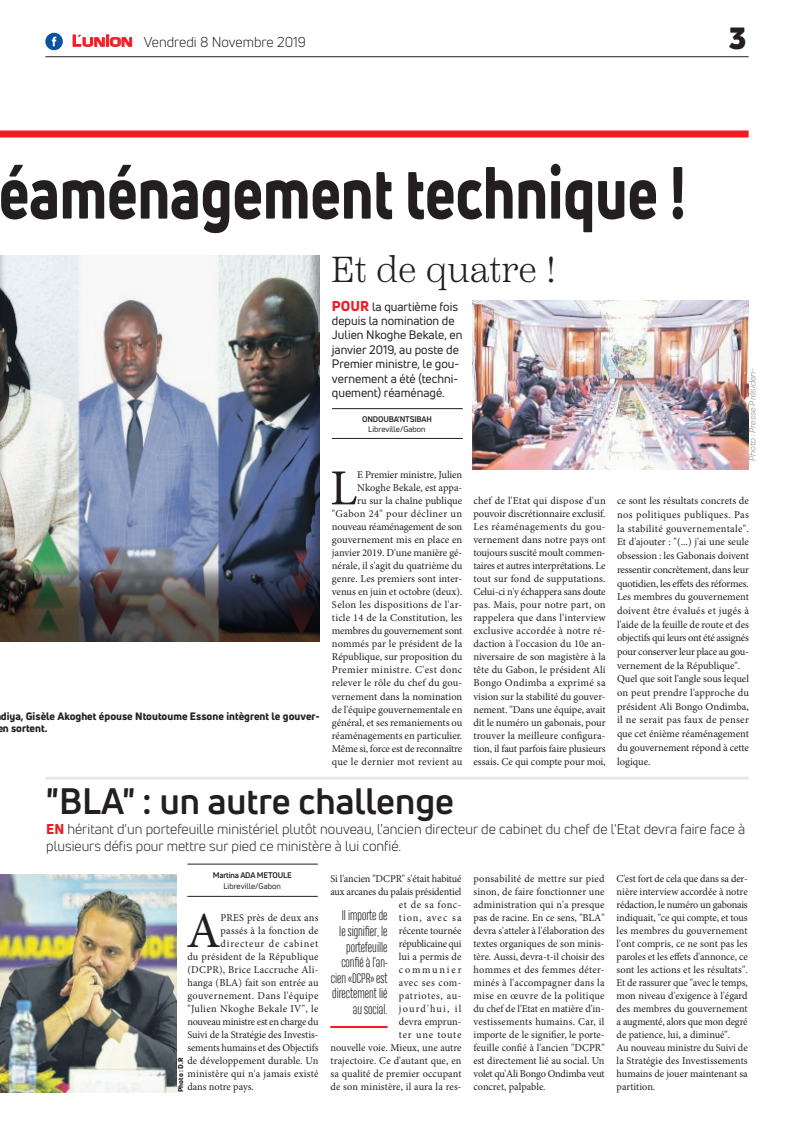
<style>
.page{position:relative;width:794px;height:1129px;background:#fff}
.page>*{position:absolute;margin:0;border:0;box-sizing:border-box;transform-origin:0 0}
.t1{font:800 72px "Uni Neue";color:#231f20;scale:.8 1}
.t2{font:50.5px "Minion Pro";color:#231f20}
.t3{font:700 36px "Uni Neue";color:#231f20}
.t4{font:300 36px "Scotch Text";color:#231f20}
.t5{font:900 30px "Uni Neue";color:#231f20}
.t6{font:14px/16.8px "Uni Neue";color:#231f20}
.t7{font:300 13px/15.6px "Heading Compressed Pro";color:#231f20;text-align:right}
.t8{font:12px/14.4px "Uni Neue";color:#231f20}
.t9{font:10.5px/13px "Minion Pro";color:#231f20;text-align:right}
.t10{font:10.5px "Minion Pro";letter-spacing:.025em;color:#231f20}
.t11{font:800 10.5px/12.6px "Uni Neue";color:#231f20}
.t12{font:10.5px "Minion Pro";letter-spacing:.035em;color:#231f20}
.t13{font:10.5px "Minion Pro";letter-spacing:.02em;color:#231f20}
.t14{font:10.5px "Minion Pro";letter-spacing:-.03em;color:#231f20}
.t15{font:10.5px "Minion Pro";letter-spacing:.075em;color:#231f20}
.t16{font:italic 9px "Praktika";color:#818386}
.t17{font:700 8px "Uni Neue";letter-spacing:-.02em;color:#231f20}
.t18{font:8px "Uni Neue";color:#231f20}
.t19{font:800 7px "Uni Neue";color:#231f20}
.s1{font-family:"Eurostile";font-weight:600;font-size:15px;color:#ee1d23}
.s2{font-family:"Eurostile";font-weight:600;font-size:11.4px;color:#ee1d23}
.s3{font-weight:800;font-size:14px;color:#ee1d23}
.s4{font-weight:800;color:#ee1d23}
</style>
<div class="page">
<hr style="left:45px;top:56px;width:703px;height:1px;background:#231f20">
<div style="left:0;top:130px;width:748px;height:7px;background:#ee1d23"></div>
<div style="left:0;top:255px;width:320px;height:415px;background:#231f20;opacity:.75"></div>
<img style="left:0;top:874px;width:177px;height:217px">
<img style="left:473px;top:300px;width:275px;height:169px">
<svg style="left:72px;top:34px;width:60px;height:13px"></svg>
<div style="left:45px;top:33px;width:18px;height:17px;background:#08549e;border-radius:50%"></div>
<svg style="left:52px;top:37px;width:4px;height:9px"></svg>
<hr style="left:332px;top:438px;width:131px;height:1px;background:#231f20">
<hr style="left:332px;top:408px;width:131px;height:1px;background:#231f20">
<hr style="left:45px;top:776px;width:703px;height:3px;background:#e7e8e2">
<hr style="left:187px;top:895px;width:131px;height:1px;background:#231f20">
<hr style="left:187px;top:863px;width:131px;height:1px;background:#231f20">
<hr style="left:330px;top:1025px;width:57px;height:2px;background:#ee1d23">
<h3 class="t6" style="left:72px;top:33px;width:235px"><span class="s1">L</span><span class="s2">UNION</span> Vendredi 8 Novembre 2019</h3>
<h1 class="t1" style="left:-1px;top:144px;width:860px">éaménagement technique !</h1>
<h3 class="t4" style="left:331px;top:248px;width:227px">Et de quatre !</h3>
<p class="t8" style="left:332px;top:299px;width:132px"><span class="s3">POUR</span> la quartième fois depuis la nomination de<br>Julien Nkoghe Bekale, en janvier 2019, au poste de<br>Premier ministre, le gou&shy;vernement a été (techni&shy;quement) réaménagé.</p>
<p class="t17" style="left:362px;top:413px;width:71px">ONDOUBA'NTSIBAH</p>
<p class="t18" style="left:368px;top:424px;width:59px">Libreville/Gabon</p>
<h3 class="t5" style="left:729px;top:17px;width:19px">3</h3>
<p class="t16" style="left:746px;top:461px;width:95px;rotate:-90deg">Photo : Presse Présiden-</p>
<p class="t11" style="left:-3px;top:709px;width:324px;text-indent:3px">diya, Gisèle Akoghet épouse Ntoutoume Essone intègrent le gouver&shy;en sortent.</p>
<p class="t9" style="left:332px;top:468px;width:132px">E Premier ministre, Julien<br>Nkoghe Bekale, est appa-<br>ru sur la chaîne publique "Gabon 24" pour décliner un nouveau réaménagement de son gouvernement mis en place en janvier 2019. D'une manière gé&shy;nérale, il s'agit du quatrième du genre. Les premiers sont inter&shy;venus en juin et octobre (deux).<br>Selon les dispositions de l'ar&shy;ticle 14 de la Constitution, les membres du gouvernement sont nommés par le président de la<br>République, sur proposition du<br>Premier ministre. C'est donc relever le rôle du chef du gou&shy;vernement dans la nomination de l'équipe gouvernementale en général, et ses remaniements ou réaménagements en particulier.<br>Même si, force est de reconnaître que le dernier mot revient au</p>
<h2 class="t2" style="left:330px;top:454px;width:29px">L</h2>
<h3 class="t3" style="left:46px;top:778px;width:410px">"BLA" : un autre challenge</h3>
<p class="t9" style="left:473px;top:494px;width:134px;text-align:justify">chef de l'Etat qui dispose d'un pouvoir discrétionnaire exclusif.<br>Les réaménagements du gou&shy;vernement dans notre pays ont toujours suscité moult commen&shy;taires et autres interprétations. Le tout sur fond de supputations.<br>Celui-ci n'y échappera sans doute pas. Mais, pour notre part, on rappelera que dans l'interview exclusive accordée à notre ré&shy;daction à l'occasion du 10e an&shy;niversaire de son magistère à la tête du Gabon, le président Ali Bongo Ondimba a exprimé sa vision sur la stabilité du gouver&shy;nement. "Dans une équipe, avait dit le numéro un gabonais, pour trouver la meilleure configura&shy;tion, il faut parfois faire plusieurs essais. Ce qui compte pour moi,</p>
<p class="t9" style="left:617px;top:494px;width:133px;line-height:13.7px;text-align:left">ce sont les résultats concrets de nos politiques publiques. Pas la stabilité gouvernementale".<br>Et d'ajouter : "(...) j'ai une seule obsession : les Gabonais doivent ressentir concrètement, dans leur quotidien, les effets des réformes.<br>Les membres du gouvernement doivent être évalués et jugés à l'aide de la feuille de route et des objectifs qui leurs ont été assignés pour conserver leur place au gou&shy;vernement de la République".<br>Quel que soit l'angle sous lequel on peut prendre l'approche du président Ali Bongo Ondimba, il ne serait pas faux de penser que cet énième réaménagement du gouvernement répond à cette logique.</p>
<h3 class="t6" style="left:46px;top:820px;width:700px"><span class="s4">EN</span> héritant d'un portefeuille ministériel plutôt nouveau, l'ancien directeur de cabinet du chef de l'Etat devra faire face à plusieurs défis pour mettre sur pied ce ministère à lui confié.</h3>
<p class="t17" style="left:213px;top:869px;width:81px">Martina ADA METOULE</p>
<p class="t18" style="left:223px;top:880px;width:59px">Libreville/Gabon</p>
<h2 class="t2" style="left:186px;top:896px;width:36px">A</h2>
<p class="t13" style="left:221px;top:910px;width:99px">PRES près de deux ans</p>
<p class="t10" style="left:221px;top:923px;width:99px">passés à la fonction de</p>
<p class="t15" style="left:221px;top:936px;width:99px">directeur de cabinet</p>
<p class="t10" style="left:187px;top:949px;width:133px">du président de la République</p>
<p class="t10" style="left:187px;top:962px;width:133px">(DCPR), Brice Laccruche Ali-</p>
<p class="t9" style="left:187px;top:975px;width:133px">hanga (BLA) fait son entrée au</p>
<p class="t12" style="left:187px;top:988px;width:133px">gouvernement. Dans l'équipe</p>
<p class="t12" style="left:187px;top:1001px;width:133px">"Julien Nkoghe Bekale IV", le</p>
<p class="t14" style="left:187px;top:1014px;width:133px">nouveau ministre est en charge du</p>
<p class="t9" style="left:187px;top:1027px;width:133px">Suivi de la Stratégie des Investis-</p>
<p class="t9" style="left:187px;top:1040px;width:133px">sements humains et des Objectifs</p>
<p class="t9" style="left:187px;top:1053px;width:133px">de développement durable. Un</p>
<p class="t13" style="left:187px;top:1066px;width:133px">ministère qui n'a jamais existé</p>
<p class="t9" style="left:187px;top:1079px;width:68px">dans notre pays.</p>
<p class="t19" style="left:176px;top:1091px;width:36px;rotate:-90deg">Photo : D.R</p>
<p class="t9" style="left:330px;top:871px;width:133px">Si l'ancien "DCPR" s'était habitué aux arcanes du palais présidentiel et de sa fonc-<br>tion, avec sa<br>récente tournée<br>républicaine qui<br>lui a permis de<br>communier<br>avec ses com-<br>patriotes, au-<br>jourd'hui, il<br>devra emprun-<br>ter une toute<br>nouvelle voie. Mieux, une autre trajectoire. Ce d'autant que, en sa qualité de premier occupant de son ministère, il aura la res-</p>
<p class="t9" style="left:473px;top:871px;width:133px;text-align:justify">ponsabilité de mettre sur pied sinon, de faire fonctionner une administration qui n'a presque pas de racine. En ce sens, "BLA" devra s'atteler à l'élaboration des textes organiques de son minis&shy;tère. Aussi, devra-t-il choisir des hommes et des femmes déter&shy;minés à l'accompagner dans la mise en œuvre de la politique du chef de l'Etat en matière d'in&shy;vestissements humains. Car, il importe de le signifier, le porte&shy;feuille confié à l'ancien "DCPR" est directement lié au social. Un volet qu'Ali Bongo Ondimba veut concret, palpable.</p>
<p class="t9" style="left:616px;top:871px;width:133px;text-align:left">C'est fort de cela que dans sa der&shy;nière interview accordée à notre rédaction, le numéro un gabonais indiquait, "ce qui compte, et tous les membres du gouvernement l'ont compris, ce ne sont pas les paroles et les effets d'annonce, ce sont les actions et les résultats".<br>Et de rassurer que "avec le temps, mon niveau d'exigence à l'égard des membres du gouvernement a augmenté, alors que mon degré de patience, lui, a diminué".<br>Au nouveau ministre du Suivi de la Stratégie des Investissements humains de jouer maintenant sa partition.</p>
<p class="t7" style="left:331px;top:909px;width:58px">Il importe de<br>le signifier, le portefeuille confié à l’an&shy;cien «DCPR» est directement lié au social.</p>
</div>
